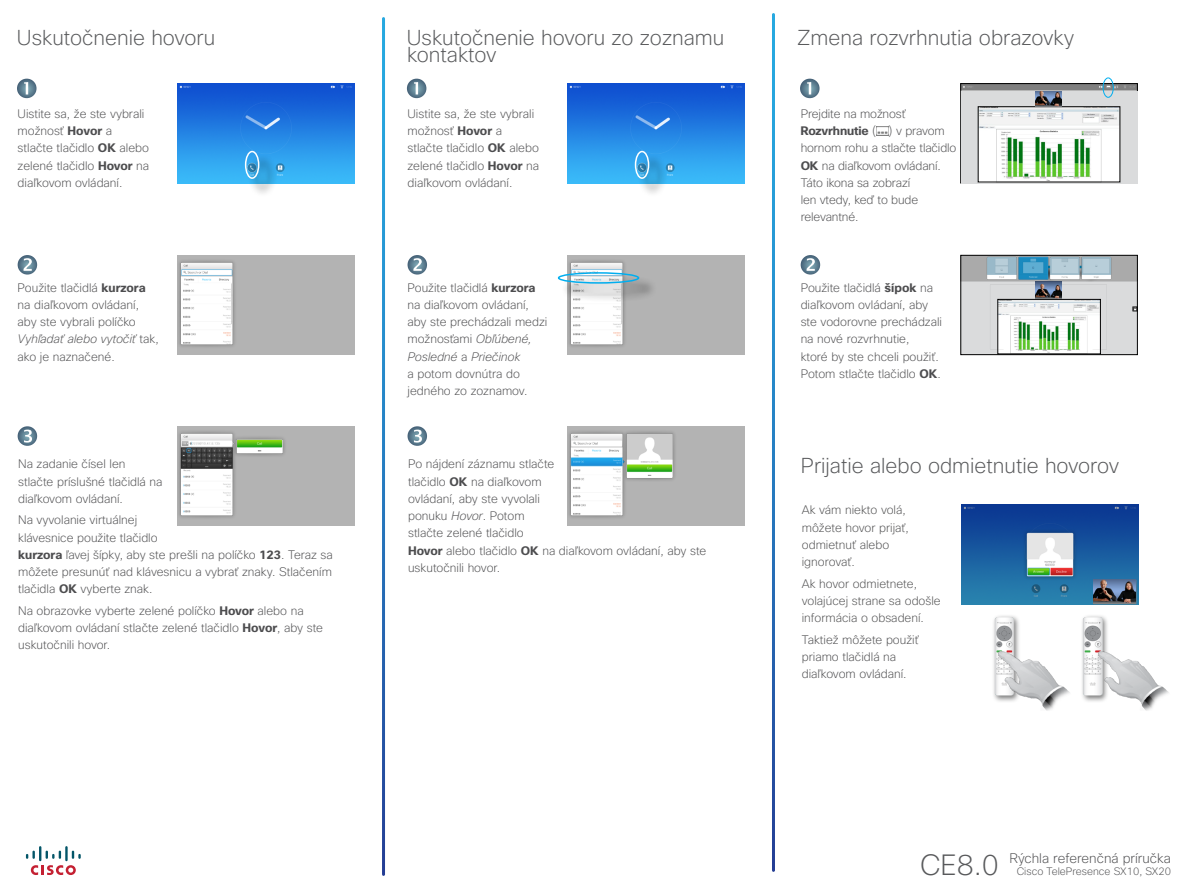
<style>
.page{position:relative;width:1188px;height:893px;background:#fff}
.page>*{position:absolute;margin:0;border:0;box-sizing:border-box;transform-origin:0 0}
.Subhead1-in-Body-Tex{font:200 28.5px "Cisco Sans";color:#58595b}
.Subhead1-in-Body-Tex-2{font:200 21px/17.2px "Cisco Sans";color:#58595b}
.CartoonAnnotation{font:200 13.5px "Cisco Sans";color:#4d4d4f}
.CartoonAnnotation-2{font:200 12px/17.2px "Cisco Sans";color:#4d4d4f}
.CartoonAnnotation-3{font:200 12px/17.2px "Cisco Sans";color:#4e4e4f}
.CartoonAnnotation-4{font:200 10.5px "Cisco Sans";color:#4d4d4f}
.s1{font-weight:700}
.s2{font-style:italic}
</style>
<div class="page">
<svg style="left:18px;top:426px;width:19px;height:20px"></svg>
<svg style="left:17px;top:79px;width:20px;height:19px"></svg>
<svg style="left:18px;top:255px;width:19px;height:20px"></svg>
<img style="left:177px;top:84px;width:178px;height:99px">
<img style="left:177px;top:255px;width:178px;height:100px">
<img style="left:177px;top:426px;width:178px;height:100px">
<div style="left:248px;top:154px;width:30px;height:43px;background:#000;opacity:.75"></div>
<div style="left:245px;top:151px;width:14px;height:28px;border:2px solid #fff;border-radius:50%"></div>
<svg style="left:408px;top:426px;width:19px;height:20px"></svg>
<svg style="left:407px;top:79px;width:19px;height:19px"></svg>
<svg style="left:408px;top:255px;width:19px;height:20px"></svg>
<img style="left:567px;top:84px;width:178px;height:99px">
<img style="left:567px;top:255px;width:178px;height:100px">
<img style="left:567px;top:426px;width:178px;height:100px">
<svg style="left:800px;top:79px;width:20px;height:19px"></svg>
<svg style="left:801px;top:255px;width:19px;height:20px"></svg>
<svg style="left:876px;top:126px;width:13px;height:9px"></svg>
<div style="left:637px;top:154px;width:31px;height:43px;background:#000;opacity:.75"></div>
<div style="left:635px;top:151px;width:14px;height:28px;border:2px solid #fff;border-radius:50%"></div>
<div style="left:561px;top:275px;width:96px;height:27px;background:#000;opacity:.75"></div>
<div style="left:558px;top:272px;width:81px;height:12px;border:2px solid #00aeef;border-radius:50%"></div>
<div style="left:1080px;top:614px;width:29px;height:89px;background:#000;opacity:.52"></div>
<img style="left:1080px;top:614px;width:27px;height:85px">
<img style="left:1098px;top:650px;width:71px;height:61px">
<div style="left:991px;top:614px;width:30px;height:89px;background:#f8f8f8"></div>
<img style="left:994px;top:616px;width:25px;height:83px">
<img style="left:998px;top:650px;width:72px;height:61px">
<img style="left:961px;top:505px;width:177px;height:100px">
<img style="left:1093px;top:580px;width:43px;height:24px">
<svg style="left:26px;top:846px;width:55px;height:29px"></svg>
<img style="left:963px;top:85px;width:173px;height:6px">
<div style="left:961px;top:83px;width:177px;height:100px;border:1px solid #000"></div>
<svg style="left:961px;top:91px;width:177px;height:92px;fill:#dadbdc"></svg>
<div style="left:1103px;top:77px;width:11px;height:21px;border:1px solid #00aeef;border-radius:50%"></div>
<img style="left:980px;top:109px;width:138px;height:71px">
<img style="left:1035px;top:91px;width:27px;height:15px">
<img style="left:963px;top:257px;width:173px;height:96px">
<div style="left:961px;top:255px;width:177px;height:100px;border:1px solid #000"></div>
<p class="Subhead1-in-Body-Tex-2" style="left:17px;top:28px;width:200px">Uskutočnenie hovoru</p>
<p class="CartoonAnnotation-2" style="left:18px;top:105px;width:133px">Uistite sa, že ste vybrali možnosť <span class="s1">Hovor</span> a stlačte tlačidlo <span class="s1">OK</span> alebo zelené tlačidlo <span class="s1">Hovor</span> na diaľkovom ovládaní.</p>
<p class="CartoonAnnotation-2" style="left:18px;top:279px;width:143px">Použite tlačidlá <span class="s1">kurzora </span>na diaľkovom ovládaní, aby ste vybrali políčko<br><span class="s2">Vyhľadať alebo vytočiť</span> tak, ako je naznačené.</p>
<p class="CartoonAnnotation-2" style="left:18px;top:455px;width:146px">Na zadanie čísel len stlačte príslušné tlačidlá na diaľkovom ovládaní.</p>
<p class="CartoonAnnotation-2" style="left:18px;top:511px;width:316px">Na vyvolanie virtuálnej<br>klávesnice použite tlačidlo<br><span class="s1">kurzora</span> ľavej šípky, aby ste prešli na políčko <span class="s1">123</span>. Teraz sa môžete presunúť nad klávesnicu a vybrať znaky. Stlačením tlačidla <span class="s1">OK</span> vyberte znak.</p>
<p class="CartoonAnnotation-2" style="left:18px;top:602px;width:306px">Na obrazovke vyberte zelené políčko <span class="s1">Hovor</span> alebo na diaľkovom ovládaní stlačte zelené tlačidlo <span class="s1">Hovor</span>, aby ste uskutočnili hovor.</p>
<p class="Subhead1-in-Body-Tex-2" style="left:407px;top:28px;width:319px">Uskutočnenie hovoru zo zoznamu kontaktov</p>
<p class="Subhead1-in-Body-Tex-2" style="left:797px;top:28px;width:279px">Zmena rozvrhnutia obrazovky</p>
<p class="CartoonAnnotation-2" style="left:408px;top:105px;width:133px">Uistite sa, že ste vybrali možnosť <span class="s1">Hovor</span> a stlačte tlačidlo <span class="s1">OK</span> alebo zelené tlačidlo <span class="s1">Hovor</span> na diaľkovom ovládaní.</p>
<p class="CartoonAnnotation-2" style="left:408px;top:279px;width:141px">Použite tlačidlá <span class="s1">kurzora </span>na diaľkovom ovládaní, aby ste prechádzali medzi možnosťami <span class="s2">Obľúbené,<br>Posledné</span> a <span class="s2">Priečinok<br></span>a potom dovnútra do jedného zo zoznamov.</p>
<p class="CartoonAnnotation-2" style="left:801px;top:105px;width:157px">Prejdite na možnosť<br><span class="s1">Rozvrhnutie</span> ( ) v pravom hornom rohu a stlačte tlačidlo<br><span class="s1">OK</span> na diaľkovom ovládaní.<br>Táto ikona sa zobrazí<br>len vtedy, keď to bude relevantné.</p>
<p class="CartoonAnnotation-2" style="left:801px;top:279px;width:143px">Použite tlačidlá <span class="s1">šípok</span> na diaľkovom ovládaní, aby ste vodorovne prechádzali na nové rozvrhnutie,<br>ktoré by ste chceli použiť.<br>Potom stlačte tlačidlo <span class="s1">OK</span>.</p>
<p class="CartoonAnnotation-2" style="left:408px;top:455px;width:148px">Po nájdení záznamu stlačte</p>
<p class="Subhead1-in-Body-Tex-2" style="left:801px;top:457px;width:320px">Prijatie alebo odmietnutie hovorov</p>
<p class="CartoonAnnotation-2" style="left:408px;top:473px;width:300px">tlačidlo <span class="s1">OK</span> na diaľkovom<br>ovládaní, aby ste vyvolali<br>ponuku <span class="s2">Hovor</span>. Potom<br>stlačte zelené tlačidlo<br><span class="s1">Hovor</span> alebo tlačidlo <span class="s1">OK</span> na diaľkovom ovládaní, aby ste uskutočnili hovor.</p>
<p class="CartoonAnnotation-3" style="left:802px;top:501px;width:109px">Ak vám niekto volá, môžete hovor prijať, odmietnuť alebo ignorovať.</p>
<p class="CartoonAnnotation-3" style="left:802px;top:575px;width:140px">Ak hovor odmietnete, volajúcej strane sa odošle informácia o obsadení.</p>
<p class="CartoonAnnotation-2" style="left:802px;top:631px;width:118px">Taktiež môžete použiť priamo tlačidlá na diaľkovom ovládaní.</p>
<p class="Subhead1-in-Body-Tex" style="left:920px;top:847px;width:80px">CE8.0</p>
<p class="CartoonAnnotation" style="left:1010px;top:850px;width:163px">Rýchla referenčná príručka</p>
<p class="CartoonAnnotation-4" style="left:1017px;top:865px;width:156px">Cisco TelePresence SX10, SX20</p>
</div>
